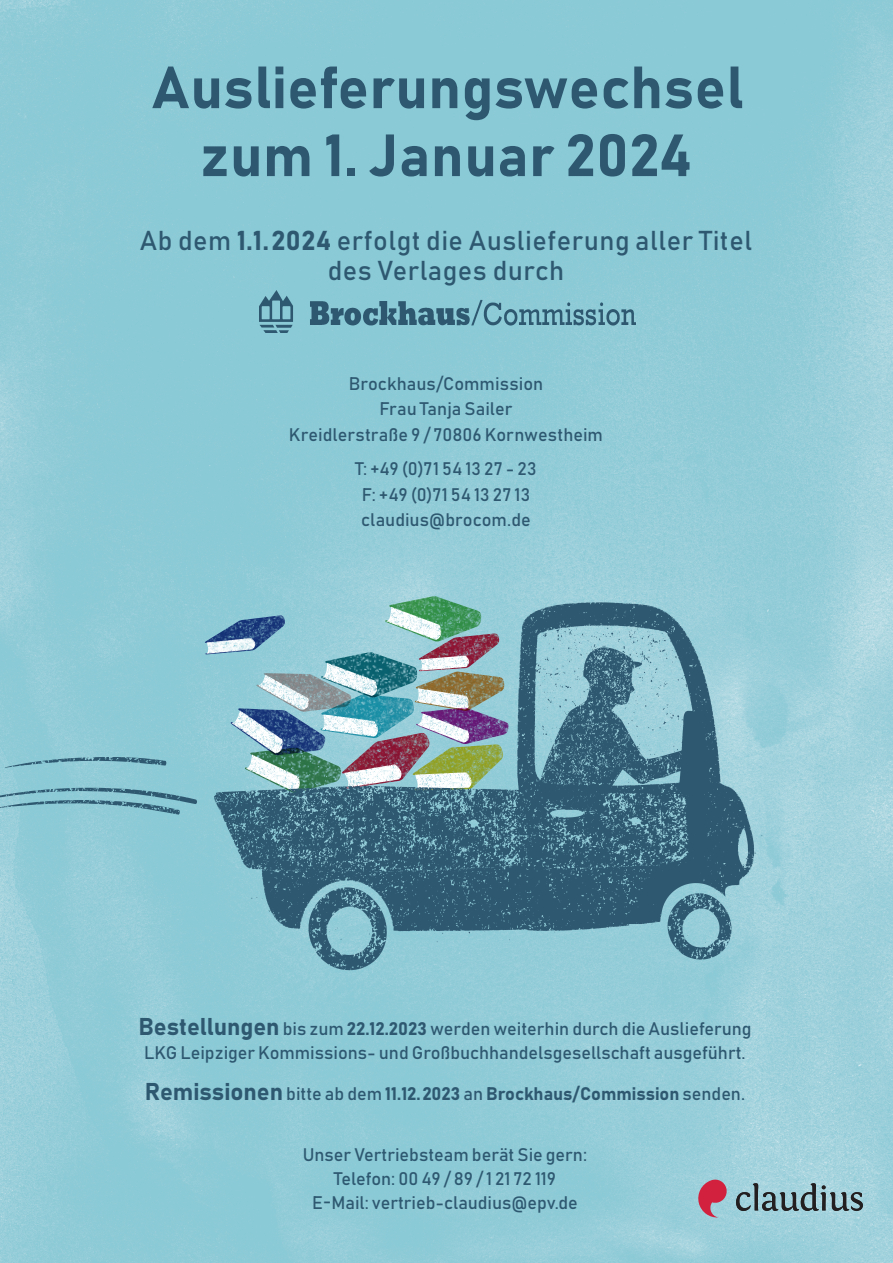
<style>
.page{position:relative;width:893px;height:1263px;background:#fff}
.page>*{position:absolute;margin:0;border:0;box-sizing:border-box;transform-origin:0 0}
.t1{font:58.65px/67.9px "Bahnschrift";letter-spacing:.01em;color:#2e5870;text-align:center}
.t2{font:27px/30px "Bahnschrift";letter-spacing:.02em;color:#2e5870;text-align:center}
.t3{font:18px/25.5px "Bahnschrift";color:#2e5870;text-align:center}
.s1{font-size:24px}
</style>
<div class="page">
<img style="left:0;top:0;width:893px;height:1263px">
<img style="left:0;top:788px;width:47px;height:12px">
<img style="left:0;top:800px;width:47px;height:15px">
<img style="left:5px;top:757px;width:42px;height:11px">
<img style="left:259px;top:290px;width:377px;height:43px">
<img style="left:47px;top:565px;width:745px;height:414px">
<svg style="left:736px;top:1183px;width:127px;height:28px;background:#7c9ca3"></svg>
<svg style="left:696px;top:1178px;width:31px;height:40px"></svg>
<p class="t1" style="left:152px;top:53px;width:593px">Auslieferungswechsel zum 1. Januar 2024</p>
<p class="t2" style="left:140px;top:225px;width:614px">Ab dem 1.1.2024 erfolgt die Auslieferung aller Titel des Verlages durch</p>
<p class="t3" style="left:289px;top:370px;width:316px">Brockhaus/Commission<br>Frau Tanja Sailer<br>Kreidlerstraße 9 / 70806 Kornwestheim</p>
<p class="t3" style="left:355px;top:456px;width:183px">T: +49 (0)71 54 13 27 - 23<br>F: +49 (0)71 54 13 27 13 claudius@brocom.de</p>
<p class="t3" style="left:138px;top:1016px;width:615px;line-height:24px"><span class="s1">Bestellungen</span> bis zum 22.12.2023 werden weiterhin durch die Auslieferung<br>LKG Leipziger Kommissions- und Großbuchhandelsgesellschaft ausgeführt.</p>
<p class="t3" style="left:145px;top:1080px;width:602px"><span class="s1">Remissionen</span> bitte ab dem 11.12.2023 an Brockhaus/Commission senden.</p>
<p class="t3" style="left:303px;top:1142px;width:286px;line-height:24px">Unser Vertriebsteam berät Sie gern:<br>Telefon: 00 49 / 89 / 1 21 72 119<br>E-Mail: vertrieb-claudius@epv.de</p>
</div>
